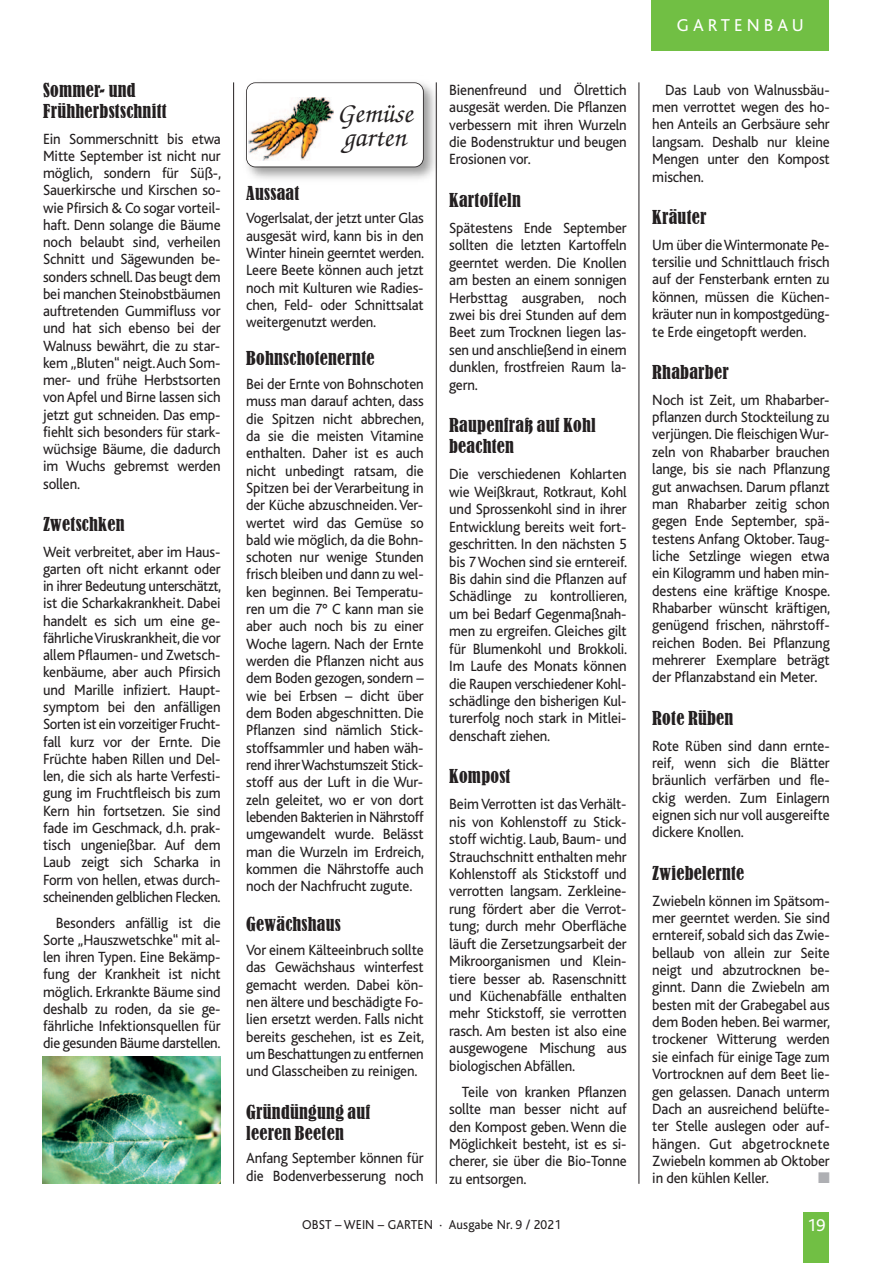
<style>
.page{position:relative;width:893px;height:1263px;background:#fff}
.page>*{position:absolute;margin:0;border:0;box-sizing:border-box;transform-origin:0 0}
.t1{font:italic 500 28.5px/24px "Zapf Chancery";letter-spacing:-.005em;color:#231f20}
.t2{font:condensed 18px/21px "Bernard";letter-spacing:.015em;color:#231f20}
.t3{font:18px "Bliss";letter-spacing:.225em;color:#fff}
.t4{font:15.45px/17.4px "Bliss";letter-spacing:-.01em;color:#231f20;text-align:justify;scale:.95 1}
.t5{font:15.45px "Zapf Dingbats ITC";color:#aeafb3}
.t6{font:13.5px "Bliss";letter-spacing:.01em;color:#231f20;scale:.95 1}
</style>
<div class="page">
<div style="left:652px;top:0;width:177px;height:51px;background:#71bf44"></div>
<div style="left:804px;top:1212px;width:25px;height:51px;background:#71bf44"></div>
<img style="left:246px;top:82px;width:190px;height:105px">
<div style="left:247px;top:83px;width:176px;height:84px;background:#fff;border-radius:9px"></div>
<img style="left:249px;top:97px;width:84px;height:63px">
<div style="left:246px;top:82px;width:178px;height:85px;border:2px solid #231f20;border-radius:9px"></div>
<img style="left:43px;top:1056px;width:177px;height:128px">
<hr style="left:233px;top:82px;width:1px;height:1102px;background:#231f20">
<hr style="left:436px;top:82px;width:1px;height:1102px;background:#231f20">
<hr style="left:639px;top:82px;width:1px;height:1102px;background:#231f20">
<p class="t2" style="left:43px;top:80px;width:94px">Sommer- und</p>
<p class="t2" style="left:43px;top:101px;width:125px">Frühherbstschnitt</p>
<p class="t4" style="left:43px;top:131px;width:188px">Ein Sommerschnitt bis etwa</p>
<p class="t4" style="left:43px;top:149px;width:188px">Mitte September ist nicht nur</p>
<p class="t4" style="left:43px;top:166px;width:189px">möglich, sondern für Süß-,</p>
<p class="t4" style="left:43px;top:183px;width:188px">Sauerkirsche und Kirschen so&shy;wie Pfirsich &amp; Co sogar vorteil&shy;haft. Denn solange die Bäume noch belaubt sind, verheilen</p>
<p class="t4" style="left:43px;top:252px;width:188px">Schnitt und Sägewunden be-</p>
<p class="t4" style="left:43px;top:269px;width:188px">sonders schnell. Das beugt dem bei manchen Steinobstbäumen auftretenden Gummifluss vor und hat sich ebenso bei der Walnuss bewährt, die zu star&shy;kem ,,Bluten“ neigt. Auch Som&shy;mer- und frühe Herbstsorten</p>
<p class="t4" style="left:43px;top:390px;width:188px">von Apfel und Birne lassen sich jetzt gut schneiden. Das emp-</p>
<p class="t4" style="left:43px;top:425px;width:188px">fiehlt sich besonders für stark&shy;wüchsige Bäume, die dadurch im Wuchs gebremst werden sollen.</p>
<p class="t2" style="left:43px;top:514px;width:83px">Zwetschken</p>
<p class="t4" style="left:43px;top:544px;width:189px">Weit verbreitet, aber im Haus&shy;garten oft nicht erkannt oder in ihrer Bedeutung unterschätzt, ist die Scharkakrankheit. Dabei handelt es sich um eine ge-</p>
<p class="t4" style="left:43px;top:631px;width:188px">fährliche Viruskrankheit, die vor</p>
<p class="t4" style="left:43px;top:648px;width:188px">allem Pflaumen- und Zwetsch&shy;kenbäume, aber auch Pfirsich und Marille infiziert. Haupt&shy;symptom bei den anfälligen</p>
<p class="t4" style="left:43px;top:717px;width:188px">Sorten ist ein vorzeitiger Frucht-</p>
<p class="t4" style="left:43px;top:734px;width:188px">fall kurz vor der Ernte. Die Früchte haben Rillen und Del&shy;len, die sich als harte Verfesti&shy;gung im Fruchtfleisch bis zum Kern hin fortsetzen. Sie sind fade im Geschmack, d.h. prak&shy;tisch ungenießbar. Auf dem Laub zeigt sich Scharka in Form von hellen, etwas durch&shy;scheinenden gelblichen Flecken.</p>
<p class="t4" style="left:43px;top:915px;width:188px;text-indent:13px">Besonders anfällig ist die Sorte „Hauszwetschke“ mit al&shy;len ihren Typen. Eine Bekämp&shy;fung der Krankheit ist nicht möglich. Erkrankte Bäume sind deshalb zu roden, da sie ge&shy;fährliche Infektionsquellen für die gesunden Bäume darstellen.</p>
<p class="t1" style="left:337px;top:105px;width:78px">Gemüse garten</p>
<p class="t2" style="left:246px;top:182px;width:55px">Aussaat</p>
<p class="t4" style="left:246px;top:211px;width:189px">Vogerlsalat, der jetzt unter Glas ausgesät wird, kann bis in den Winter hinein geerntet werden.<br>Leere Beete können auch jetzt noch mit Kulturen wie Radies&shy;chen, Feld- oder Schnittsalat weitergenutzt werden.</p>
<p class="t2" style="left:246px;top:348px;width:130px">Bohnschotenernte</p>
<p class="t4" style="left:246px;top:377px;width:189px">Bei der Ernte von Bohnschoten muss man darauf achten, dass die Spitzen nicht abbrechen, da sie die meisten Vitamine enthalten. Daher ist es auch</p>
<p class="t4" style="left:246px;top:463px;width:188px">nicht unbedingt ratsam, die</p>
<p class="t4" style="left:246px;top:481px;width:188px">Spitzen bei der Verarbeitung in</p>
<p class="t4" style="left:246px;top:498px;width:188px">der Küche abzuschneiden. Ver-</p>
<p class="t4" style="left:246px;top:515px;width:188px">wertet wird das Gemüse so</p>
<p class="t4" style="left:246px;top:532px;width:188px">bald wie möglich, da die Bohn-</p>
<p class="t4" style="left:246px;top:550px;width:188px">schoten nur wenige Stunden</p>
<p class="t4" style="left:246px;top:567px;width:188px">frisch bleiben und dann zu wel&shy;ken beginnen. Bei Temperatu-</p>
<p class="t4" style="left:246px;top:602px;width:188px">ren um die 7° C kann man sie aber auch noch bis zu einer Woche lagern. Nach der Ernte werden die Pflanzen nicht aus dem Boden gezogen, sondern – wie bei Erbsen –</p>
<p class="t4" style="left:246px;top:688px;width:189px;text-indent:114px">dicht über dem Boden abgeschnitten. Die Pflanzen sind nämlich Stick&shy;stoffsammler und haben wäh&shy;rend ihrer Wachstumszeit Stick&shy;stoff aus der Luft in die Wur&shy;zeln geleitet, wo er von dort lebenden Bakterien in Nährstoff umgewandelt wurde. Belässt man die Wurzeln im Erdreich,</p>
<p class="t4" style="left:246px;top:861px;width:188px">kommen die Nährstoffe auch noch der Nachfrucht zugute.</p>
<p class="t2" style="left:246px;top:914px;width:96px">Gewächshaus</p>
<p class="t4" style="left:246px;top:943px;width:189px">Vor einem Kälteeinbruch sollte das Gewächshaus winterfest gemacht werden. Dabei kön&shy;nen ältere und beschädigte Fo&shy;lien ersetzt werden. Falls nicht bereits geschehen, ist es Zeit, um Beschattungen zu entfernen und Glasscheiben zu reinigen.</p>
<p class="t2" style="left:246px;top:1101px;width:126px">Gründüngung auf leeren Beeten</p>
<p class="t4" style="left:246px;top:1151px;width:188px">Anfang September können für</p>
<p class="t4" style="left:246px;top:1168px;width:188px">die Bodenverbesserung noch</p>
<p class="t4" style="left:449px;top:82px;width:188px">Bienenfreund und Ölrettich ausgesät werden. Die Pflanzen verbessern mit ihren Wurzeln die Bodenstruktur und beugen Erosionen vor.</p>
<p class="t2" style="left:449px;top:190px;width:73px">Kartoffeln</p>
<p class="t4" style="left:449px;top:221px;width:188px">Spätestens Ende September</p>
<p class="t4" style="left:449px;top:238px;width:188px">sollten die letzten Kartoffeln</p>
<p class="t4" style="left:449px;top:255px;width:188px">geerntet werden. Die Knollen am besten an einem sonnigen Herbsttag ausgraben, noch zwei bis drei Stunden auf dem Beet zum Trocknen liegen las&shy;sen und anschließend in einem dunklen, frostfreien Raum la&shy;gern.</p>
<p class="t2" style="left:449px;top:415px;width:148px">Raupenfraß auf Kohl</p>
<p class="t2" style="left:449px;top:436px;width:66px">beachten</p>
<p class="t4" style="left:449px;top:467px;width:188px">Die verschiedenen Kohlarten wie Weißkraut, Rotkraut, Kohl und Sprossenkohl sind in ihrer</p>
<p class="t4" style="left:449px;top:519px;width:189px">Entwicklung bereits weit fort&shy;geschritten. In den nächsten 5 bis 7 Wochen sind sie erntereif.<br>Bis dahin sind die Pflanzen auf Schädlinge zu kontrollieren, um bei Bedarf Gegenmaßnah&shy;men zu ergreifen. Gleiches gilt für Blumenkohl und Brokkoli.</p>
<p class="t4" style="left:449px;top:659px;width:188px">Im Laufe des Monats können die Raupen verschiedener Kohl&shy;schädlinge den bisherigen Kul&shy;turerfolg noch stark in Mitlei&shy;denschaft ziehen.</p>
<p class="t2" style="left:449px;top:766px;width:63px">Kompost</p>
<p class="t4" style="left:449px;top:797px;width:188px">Beim Verrotten ist das Verhält&shy;nis von Kohlenstoff zu Stick-</p>
<p class="t4" style="left:449px;top:832px;width:188px">stoff wichtig. Laub, Baum- und Strauchschnitt enthalten mehr Kohlenstoff als Stickstoff und verrotten langsam. Zerkleine&shy;rung fördert aber die Verrot&shy;tung; durch mehr Oberfläche läuft die Zersetzungsarbeit der Mikroorganismen und Klein&shy;tiere besser ab. Rasenschnitt</p>
<p class="t4" style="left:449px;top:989px;width:188px">und Küchenabfälle enthalten</p>
<p class="t4" style="left:449px;top:1006px;width:188px">mehr Stickstoff, sie verrotten</p>
<p class="t4" style="left:449px;top:1023px;width:188px">rasch. Am besten ist also eine ausgewogene Mischung aus</p>
<p class="t4" style="left:449px;top:1058px;width:134px">biologischen Abfällen.</p>
<p class="t4" style="left:449px;top:1084px;width:188px;text-indent:13px">Teile von kranken Pflanzen sollte man besser nicht auf den Kompost geben. Wenn die Möglichkeit besteht, ist es si&shy;cherer, sie über die Bio-Tonne zu entsorgen.</p>
<p class="t3" style="left:677px;top:19px;width:129px">GARTENBAU</p>
<p class="t4" style="left:652px;top:82px;width:188px;text-indent:13px">Das Laub von Walnussbäu&shy;men verrottet wegen des ho&shy;hen Anteils an Gerbsäure sehr langsam. Deshalb nur kleine Mengen unter den Kompost</p>
<p class="t4" style="left:652px;top:169px;width:56px">mischen.</p>
<p class="t2" style="left:652px;top:207px;width:56px">Kräuter</p>
<p class="t4" style="left:652px;top:237px;width:188px">Um über die Wintermonate Pe&shy;tersilie und Schnittlauch frisch auf der Fensterbank ernten zu können, müssen die Küchen&shy;kräuter nun in kompostgedüng-</p>
<p class="t4" style="left:652px;top:324px;width:164px">te Erde eingetopft werden.</p>
<p class="t2" style="left:652px;top:362px;width:78px">Rhabarber</p>
<p class="t4" style="left:652px;top:392px;width:189px">Noch ist Zeit, um Rhabarber&shy;pflanzen durch Stockteilung zu verjüngen. Die fleischigen Wur&shy;zeln von Rhabarber brauchen lange, bis sie nach Pflanzung gut anwachsen. Darum pflanzt man Rhabarber zeitig schon gegen Ende September, spä&shy;testens Anfang Oktober. Taug&shy;liche Setzlinge wiegen etwa ein Kilogramm und haben min&shy;destens eine kräftige Knospe.<br>Rhabarber wünscht kräftigen, genügend frischen, nährstoff&shy;reichen Boden. Bei Pflanzung mehrerer Exemplare beträgt der Pflanzabstand ein Meter.</p>
<p class="t2" style="left:652px;top:707px;width:83px">Rote Rüben</p>
<p class="t4" style="left:652px;top:738px;width:188px">Rote Rüben sind dann ernte&shy;reif, wenn sich die Blätter bräunlich verfärben und fle&shy;ckig werden. Zum Einlagern eignen sich nur voll ausgereifte dickere Knollen.</p>
<p class="t2" style="left:652px;top:862px;width:94px">Zwiebelernte</p>
<p class="t4" style="left:652px;top:893px;width:189px">Zwiebeln können im Spätsom&shy;mer geerntet werden. Sie sind erntereif, sobald sich das Zwie&shy;bellaub von allein zur Seite neigt und abzutrocknen be&shy;ginnt. Dann die Zwiebeln am besten mit der Grabegabel aus dem Boden heben. Bei warmer, trockener Witterung werden sie einfach für einige Tage zum Vortrocknen auf dem Beet lie&shy;gen gelassen. Danach unterm Dach an ausreichend belüfte&shy;ter Stelle auslegen oder auf&shy;hängen. Gut abgetrocknete Zwiebeln kommen ab Oktober in den kühlen Keller.</p>
<p class="t5" style="left:818px;top:1171px;width:13px">■</p>
<p class="t6" style="left:302px;top:1219px;width:274px">OBST – WEIN – GARTEN · Ausgabe Nr. 9 / 2021</p>
<p class="t3" style="left:807px;top:1218px;width:20px">19</p>
</div>
